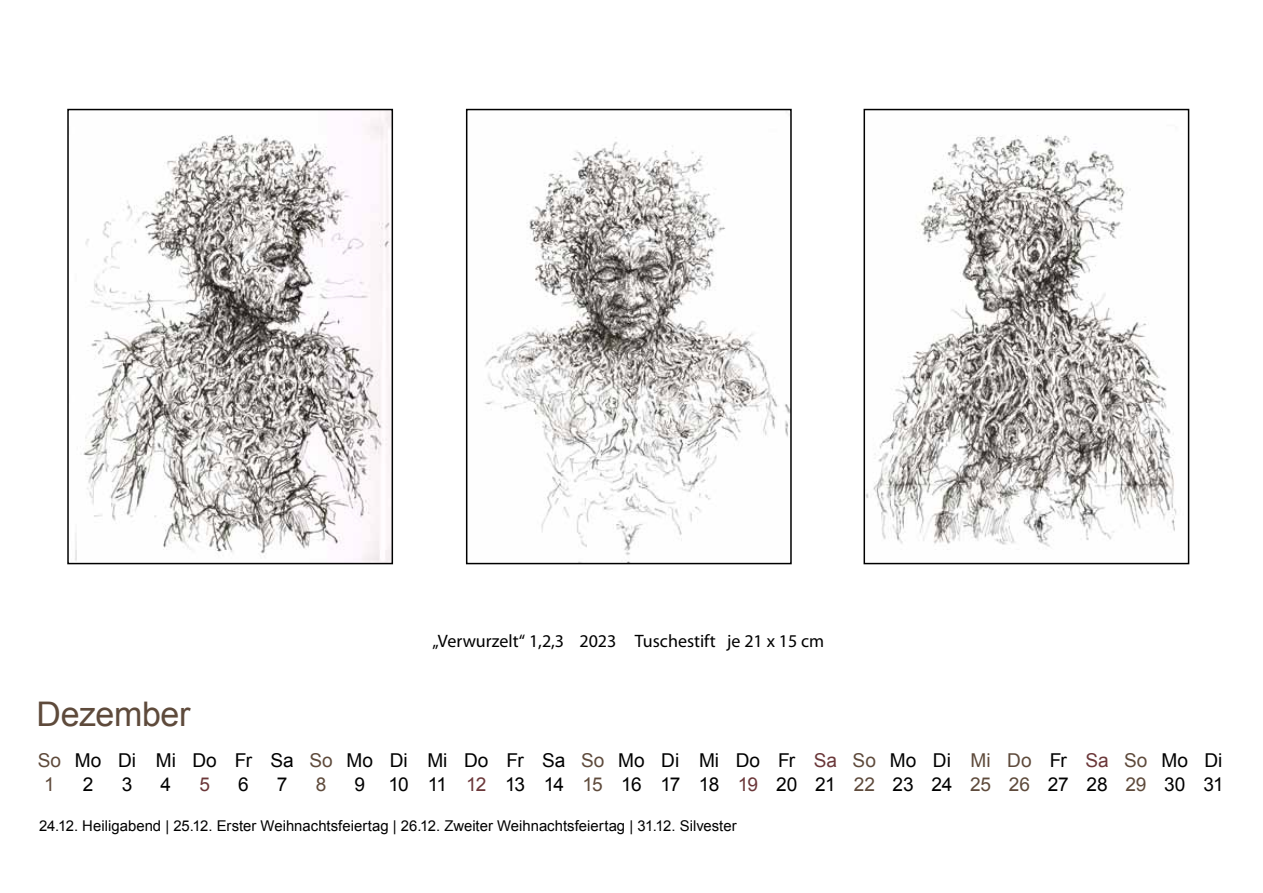
<style>
.page{position:relative;width:1263px;height:893px;background:#fff}
.page>*{position:absolute;margin:0;border:0;box-sizing:border-box;transform-origin:0 0}
.t1{font:33.9px "Arial";letter-spacing:-.01em;color:#5e4a3b}
.t2{font:19.05px/24px "Arial";letter-spacing:-.005em;color:#000}
.t3{font:19.05px "Arial";letter-spacing:-.035em;color:#000}
.t4{font:19.05px "Arial";color:#6b3739}
.t5{font:19.05px "Arial";color:#5e4a3b}
.t6{font:18px "Myriad Pro";color:#000}
.t7{font:14.85px "Arial";color:#000}
.s1{color:#5e4a3b}
.s2{color:#6b3739}
</style>
<div class="page">
<img style="left:75px;top:112px;width:315px;height:449px">
<div style="left:67px;top:109px;width:326px;height:455px;border:2px solid #000"></div>
<img style="left:866px;top:135px;width:311px;height:415px">
<div style="left:863px;top:109px;width:326px;height:455px;border:2px solid #000"></div>
<img style="left:485px;top:141px;width:304px;height:414px">
<div style="left:466px;top:109px;width:326px;height:455px;border:2px solid #000"></div>
<p class="t6" style="left:432px;top:630px;width:393px">„Verwurzelt“ 1,2,3 2023 Tuschestift je 21 x 15 cm</p>
<h1 class="t1" style="left:36px;top:692px;width:156px">Dezember</h1>
<p class="t2" style="left:44px;top:749px;width:1180px;text-indent:-6px"><span class="s1">So</span> Mo Di Mi Do Fr Sa <span class="s1">So</span> Mo Di Mi Do Fr Sa <span class="s1">So</span> Mo Di Mi Do Fr <span class="s2">Sa</span> <span class="s1">So</span> Mo Di <span class="s1">Mi Do</span> Fr <span class="s2">Sa</span> <span class="s1">So</span> Mo Di<br><span class="s1">1</span></p>
<p class="t2" style="left:83px;top:773px;width:12px">2</p>
<p class="t2" style="left:122px;top:773px;width:12px">3</p>
<p class="t2" style="left:161px;top:773px;width:12px">4</p>
<p class="t4" style="left:199px;top:772px;width:12px">5</p>
<p class="t2" style="left:238px;top:773px;width:12px">6</p>
<p class="t2" style="left:277px;top:773px;width:12px">7</p>
<p class="t5" style="left:316px;top:772px;width:12px">8</p>
<p class="t3" style="left:355px;top:772px;width:871px">9 10 11 <span class="s2">12</span> 13 14 <span class="s1">15</span> 16 17 18 <span class="s2">19</span> 20 21 <span class="s1">22</span> 23 24 <span class="s1">25 26</span> 27 28 <span class="s1">29</span> 30 31</p>
<p class="t7" style="left:39px;top:816px;width:699px">24.12. Heiligabend | 25.12. Erster Weihnachtsfeiertag | 26.12. Zweiter Weihnachtsfeiertag | 31.12. Silvester</p>
</div>
